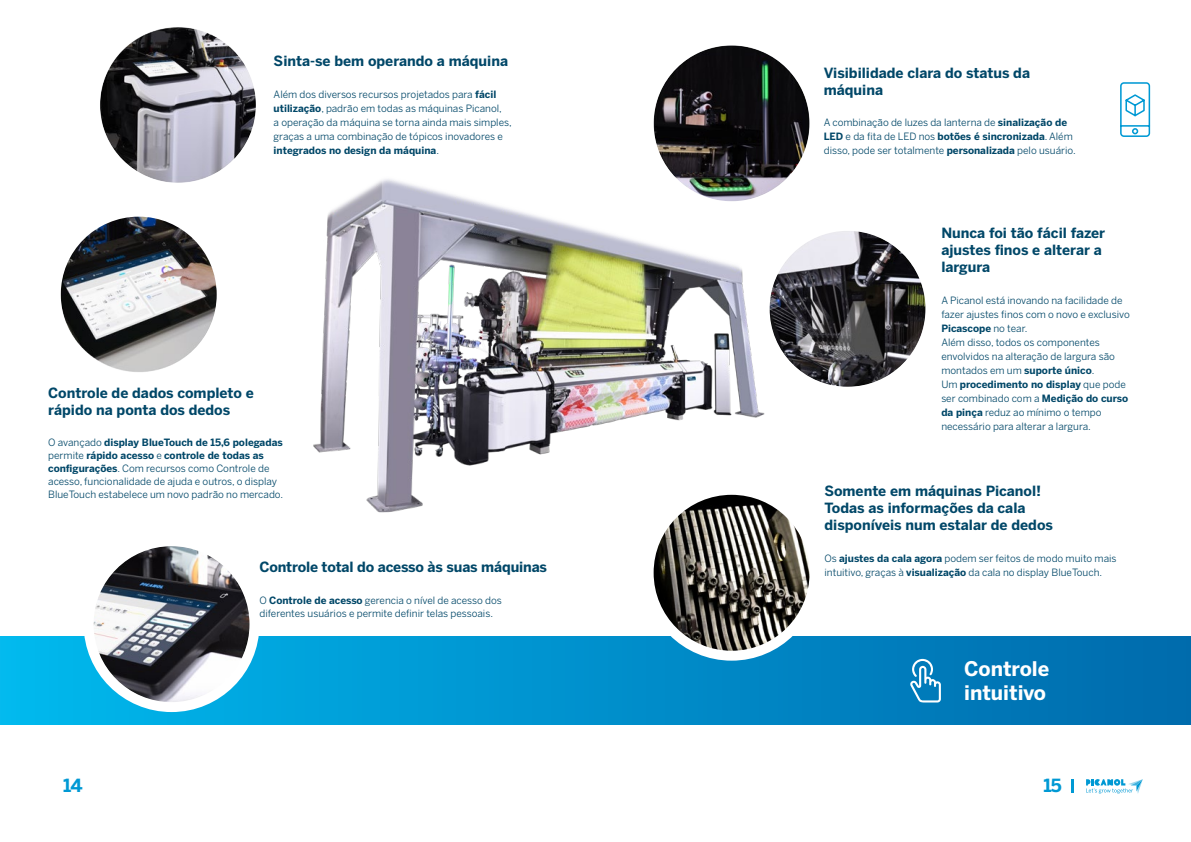
<style>
.page{position:relative;width:1191px;height:842px;background:#fff}
.page>*{position:absolute;margin:0;border:0;box-sizing:border-box;transform-origin:0 0}
.t1{font:700 20px/24px "Benton Sans";color:#fff}
.t2{font:700 18px "Benton Sans";color:#0099d4}
.t3{font:700 14px/16.8px "Benton Sans";color:#004768}
.t4{font:10px/14px "Benton Sans";color:#004768}
.s1{font-weight:700}
</style>
<div class="page">
<div style="left:0;top:637px;width:1191px;height:88px;background:linear-gradient(to right,#01b9ee,#0069ac)"></div>
<svg style="left:910px;top:659px;width:31px;height:43px"></svg>
<svg style="left:1120px;top:82px;width:30px;height:55px"></svg>
<img style="left:313px;top:149px;width:547px;height:363px">
<div style="left:84px;top:536px;width:175px;height:176px;background:#fff;border-radius:50%"></div>
<img style="left:94px;top:546px;width:155px;height:156px;border-radius:78px">
<div style="left:643px;top:485px;width:176px;height:176px;background:#fff;border-radius:50%"></div>
<img style="left:653px;top:495px;width:156px;height:156px;border-radius:78px">
<img style="left:100px;top:27px;width:156px;height:156px;border-radius:78px">
<img style="left:769px;top:231px;width:156px;height:156px;border-radius:78px">
<img style="left:61px;top:217px;width:156px;height:156px;border-radius:78px">
<img style="left:653px;top:45px;width:156px;height:156px;border-radius:78px">
<svg style="left:1086px;top:779px;width:56px;height:15px"></svg>
<svg style="left:1071px;top:779px;width:2px;height:13px"></svg>
<h3 class="t3" style="left:274px;top:53px;width:236px">Sinta-se bem operando a máquina</h3>
<p class="t4" style="left:274px;top:88px;width:239px">Além dos diversos recursos projetados para <span class="s1">fácil utilização</span>, padrão em todas as máquinas Picanol,<br>a operação da máquina se torna ainda mais simples, graças a uma combinação de tópicos inovadores e <span class="s1">integrados no design da máquina</span>.</p>
<h3 class="t3" style="left:48px;top:385px;width:207px">Controle de dados completo e rápido na ponta dos dedos</h3>
<p class="t4" style="left:48px;top:436px;width:236px;line-height:13px">O avançado <span class="s1">display BlueTouch de 15,6 polegadas </span>permite <span class="s1">rápido acesso</span> e <span class="s1">controle de todas as configurações</span>. Com recursos como Controle de acesso, funcionalidade de ajuda e outros, o display BlueTouch estabelece um novo padrão no mercado.</p>
<h3 class="t3" style="left:259px;top:559px;width:289px">Controle total do acesso às suas máquinas</h3>
<p class="t4" style="left:259px;top:594px;width:244px;line-height:13px">O <span class="s1">Controle de acesso</span> gerencia o nível de acesso dos diferentes usuários e permite definir telas pessoais.</p>
<h3 class="t3" style="left:823px;top:65px;width:208px">Visibilidade clara do status da máquina</h3>
<p class="t4" style="left:823px;top:116px;width:253px">A combinação de luzes da lanterna de <span class="s1">sinalização de<br>LED</span> e da fita de LED nos <span class="s1">botões é sincronizada</span>. Além disso, pode ser totalmente <span class="s1">personalizada</span> pelo usuário.</p>
<h3 class="t3" style="left:941px;top:225px;width:165px">Nunca foi tão fácil fazer ajustes finos e alterar a largura</h3>
<p class="t4" style="left:941px;top:294px;width:190px">A Picanol está inovando na facilidade de fazer ajustes finos com o novo e exclusivo <span class="s1">Picascope</span> no tear.<br>Além disso, todos os componentes envolvidos na alteração de largura são montados em um <span class="s1">suporte único</span>.<br>Um <span class="s1">procedimento no display</span> que pode ser combinado com a <span class="s1">Medição do curso da pinça</span> reduz ao mínimo o tempo necessário para alterar a largura.</p>
<h3 class="t3" style="left:824px;top:483px;width:230px">Somente em máquinas Picanol!<br>Todas as informações da cala disponíveis num estalar de dedos</h3>
<p class="t4" style="left:824px;top:552px;width:294px">Os <span class="s1">ajustes da cala agora</span> podem ser feitos de modo muito mais intuitivo, graças à <span class="s1">visualização</span> da cala no display BlueTouch.</p>
<h1 class="t1" style="left:964px;top:657px;width:87px">Controle intuitivo</h1>
<h2 class="t2" style="left:63px;top:775px;width:21px">14</h2>
<h2 class="t2" style="left:1043px;top:775px;width:20px">15</h2>
</div>
